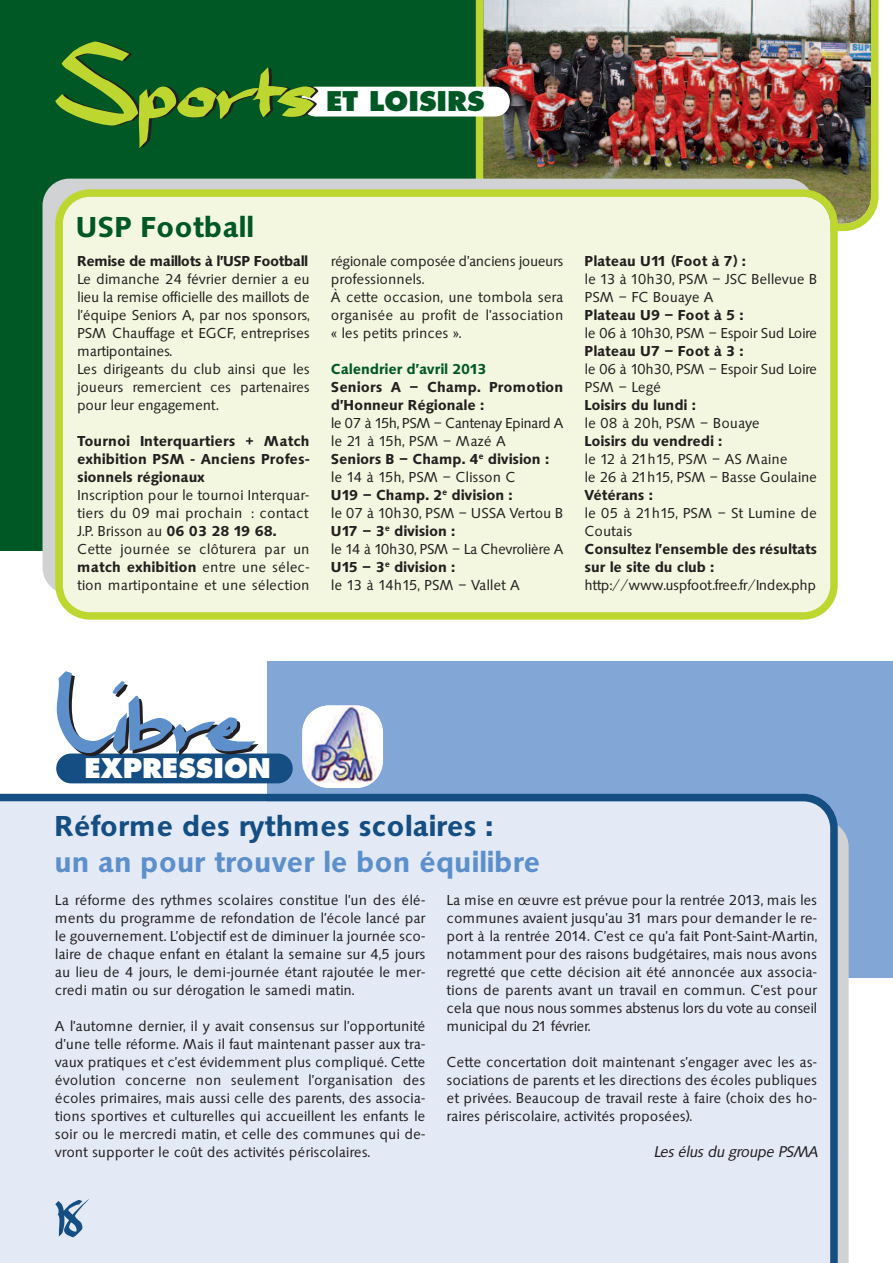
<style>
.page{position:relative;width:893px;height:1263px;background:#fff}
.page>*{position:absolute;margin:0;border:0;box-sizing:border-box;transform-origin:0 0}
.t1{font:600 30px "Saxony";color:#5d90cb}
.t2{font:600 30px "Saxony";color:#144e82}
.t3{font:600 30px "Saxony";color:#005824}
.t4{font:800 26.4px "Futura";color:#fff}
.t5{font:800 26.4px "Futura";color:#005824}
.t6{font:15px/18px "Saxony";letter-spacing:-.005em;color:#231f20}
.t7{font:600 15px/18px "Saxony";color:#231f20}
.t8{font:15px/18px "Saxony";letter-spacing:-.025em;color:#231f20}
.t9{font:600 15px "Saxony";letter-spacing:-.025em;color:#231f20}
.t10{font:600 15px "Saxony";color:#005824}
.t11{font:italic 15px "Saxony";color:#231f20}
.s1{font-weight:600}
</style>
<div class="page">
<div style="left:0;top:0;width:583px;height:551px;background:#005824"></div>
<img style="left:476px;top:0;width:402px;height:231px">
<div style="left:301px;top:87px;width:209px;height:30px;background:#fff;border-radius:15px"></div>
<svg style="left:55px;top:42px;width:263px;height:106px"></svg>
<div style="left:268px;top:661px;width:625px;height:317px;background:#82a6d6"></div>
<div style="left:0;top:794px;width:838px;height:469px;background:#e3eaf6"></div>
<div style="left:56px;top:753px;width:237px;height:30px;background:#144e82;border-radius:15px"></div>
<svg style="left:57px;top:671px;width:201px;height:85px"></svg>
<div style="left:302px;top:705px;width:81px;height:83px;background:#fff;border-radius:27px"></div>
<img style="left:307px;top:705px;width:71px;height:83px">
<div style="left:43px;top:179px;width:771px;height:415px;background:#d1d2d4;border-radius:27px"></div>
<div style="left:55px;top:189px;width:783px;height:431px;background:#f3f7df"></div>
<svg style="left:55px;top:1199px;width:34px;height:38px"></svg>
<h2 class="t5" style="left:326px;top:90px;width:160px">ET LOISIRS</h2>
<h1 class="t3" style="left:77px;top:209px;width:179px">USP Football</h1>
<p class="t9" style="left:77px;top:252px;width:232px">Remise de maillots à l’USP Football</p>
<p class="t6" style="left:77px;top:269px;width:234px">Le dimanche 24 février dernier a eu lieu la remise officielle des maillots de l’équipe Seniors A, par nos sponsors,<br>PSM Chauffage et EGCF, entreprises martipontaines.<br>Les dirigeants du club ainsi que les joueurs remercient ces partenaires pour leur engagement.</p>
<p class="t7" style="left:77px;top:431px;width:234px;text-align:justify">Tournoi Interquartiers + Match exhibition PSM - Anciens Profes&shy;sionnels régionaux</p>
<p class="t6" style="left:77px;top:485px;width:234px">Inscription pour le tournoi Interquar&shy;tiers du 09 mai prochain : contact J.P. Brisson au <span class="s1">06 03 28 19 68.<br></span>Cette journée se clôturera par un <span class="s1">match exhibition</span> entre une sélec&shy;tion martipontaine et une sélection</p>
<p class="t6" style="left:331px;top:251px;width:234px">régionale composée d’anciens joueurs professionnels.<br>À cette occasion, une tombola sera organisée au profit de l’association « les petits princes ».</p>
<p class="t10" style="left:331px;top:360px;width:157px">Calendrier d’avril 2013</p>
<p class="t7" style="left:331px;top:377px;width:234px">Seniors A – Champ. Promotion d’Honneur Régionale :</p>
<p class="t6" style="left:331px;top:413px;width:234px">le 07 à 15h, PSM – Cantenay Epinard A le 21 à 15h, PSM – Mazé A<br><span class="s1">Seniors B – Champ. 4</span><sup>e</sup> <span class="s1">division : </span>le 14 à 15h, PSM – Clisson C<br><span class="s1">U19 – Champ. 2</span><sup>e</sup> <span class="s1">division :<br></span>le 07 à 10h30, PSM – USSA Vertou B<br><span class="s1">U17 – 3</span><sup>e</sup> <span class="s1">division :<br></span>le 14 à 10h30, PSM – La Chevrolière A<br><span class="s1">U15 – 3</span><sup>e</sup> <span class="s1">division :<br></span>le 13 à 14h15, PSM – Vallet A</p>
<p class="t7" style="left:585px;top:251px;width:162px">Plateau U11 (Foot à 7) :</p>
<p class="t6" style="left:585px;top:269px;width:234px">le 13 à 10h30, PSM – JSC Bellevue B<br>PSM – FC Bouaye A</p>
<p class="t7" style="left:585px;top:305px;width:160px">Plateau U9 – Foot à 5 :</p>
<p class="t8" style="left:585px;top:323px;width:234px">le 06 à 10h30, PSM – Espoir Sud Loire</p>
<p class="t7" style="left:585px;top:341px;width:160px">Plateau U7 – Foot à 3 :</p>
<p class="t8" style="left:585px;top:359px;width:234px">le 06 à 10h30, PSM – Espoir Sud Loire<br>PSM – Legé</p>
<p class="t7" style="left:585px;top:395px;width:112px">Loisirs du lundi :</p>
<p class="t6" style="left:585px;top:413px;width:177px">le 08 à 20h, PSM – Bouaye</p>
<p class="t7" style="left:585px;top:431px;width:139px">Loisirs du vendredi :</p>
<p class="t6" style="left:585px;top:449px;width:234px">le 12 à 21h15, PSM – AS Maine<br>le 26 à 21h15, PSM – Basse Goulaine</p>
<p class="t7" style="left:585px;top:485px;width:69px">Vétérans :</p>
<p class="t6" style="left:585px;top:503px;width:234px">le 05 à 21h15, PSM – St Lumine de<br>Coutais</p>
<p class="t7" style="left:585px;top:539px;width:234px">Consultez l’ensemble des résultats sur le site du club :</p>
<p class="t6" style="left:585px;top:575px;width:233px">http://www.uspfoot.free.fr/Index.php</p>
<h2 class="t4" style="left:84px;top:756px;width:188px">EXPRESSION</h2>
<h1 class="t2" style="left:55px;top:808px;width:440px">Réforme des rythmes scolaires :</h1>
<h1 class="t1" style="left:55px;top:844px;width:487px">un an pour trouver le bon équilibre</h1>
<p class="t6" style="left:55px;top:891px;width:372px;text-align:justify">La réforme des rythmes scolaires constitue l’un des élé&shy;ments du programme de refondation de l’école lancé par le gouvernement. L’objectif est de diminuer la journée sco&shy;laire de chaque enfant en étalant la semaine sur 4,5 jours au lieu de 4 jours, le demi-journée étant rajoutée le mer&shy;credi matin ou sur dérogation le samedi matin.</p>
<p class="t6" style="left:55px;top:1017px;width:372px;text-align:justify">A l’automne dernier, il y avait consensus sur l’opportunité d’une telle réforme. Mais il faut maintenant passer aux tra&shy;vaux pratiques et c’est évidemment plus compliqué. Cette évolution concerne non seulement l’organisation des écoles primaires, mais aussi celle des parents, des associa&shy;tions sportives et culturelles qui accueillent les enfants le soir ou le mercredi matin, et celle des communes qui de&shy;vront supporter le coût des activités périscolaires.</p>
<p class="t6" style="left:447px;top:891px;width:372px;text-align:justify">La mise en œuvre est prévue pour la rentrée 2013, mais les communes avaient jusqu’au 31 mars pour demander le re&shy;port à la rentrée 2014. C’est ce qu’a fait Pont-Saint-Martin, notamment pour des raisons budgétaires, mais nous avons regretté que cette décision ait été annoncée aux associa&shy;tions de parents avant un travail en commun. C’est pour cela que nous nous sommes abstenus lors du vote au conseil municipal du 21 février.</p>
<p class="t6" style="left:447px;top:1053px;width:372px;text-align:justify">Cette concertation doit maintenant s’engager avec les as&shy;sociations de parents et les directions des écoles publiques et privées. Beaucoup de travail reste à faire (choix des ho&shy;raires périscolaire, activités proposées).</p>
<p class="t11" style="left:654px;top:1143px;width:165px">Les élus du groupe PSMA</p>
</div>
